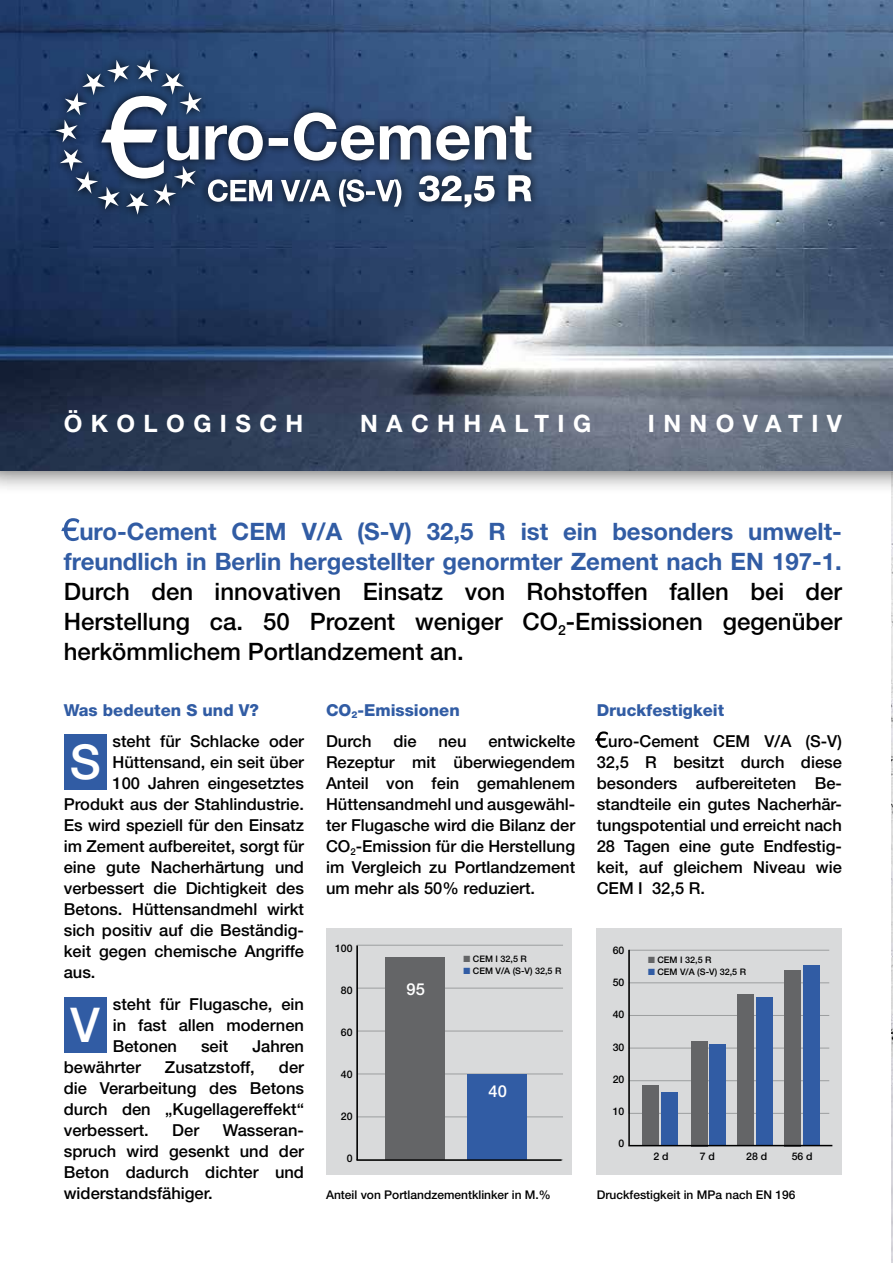
<style>
.page{position:relative;width:893px;height:1263px;background:#fff}
.page>*{position:absolute;margin:0;border:0;box-sizing:border-box;transform-origin:0 0}
.t1{font:500 75.3px "Helvetica Neue LT Std";color:#fff}
.t2{font:500 48px "Helvetica Neue LT Std";color:#fff}
.t3{font:500 24px/30px "Helvetica Neue LT Std";color:#000;text-align:justify}
.t4{font:700 24px/30px "Helvetica Neue LT Std";color:#315ca4}
.t5{font:700 24px "Helvetica Neue LT Std";letter-spacing:.35em;color:#fff}
.t6{font:500 16.5px/21px "Helvetica Neue LT Std";color:#000;text-align:justify}
.t7{font:800 16.5px/31.5px "Helvetica Neue LT Std";color:#315ca4}
.t8{font:500 16.5px "Helvetica Neue LT Std";color:#fff}
.t9{font:500 12px "Helvetica Neue LT Std";color:#000}
.t10{font:500 10.5px "Helvetica Neue LT Std";color:#000}
.t11{font:500 9px "Helvetica Neue LT Std";color:#000}
.s1{color:#fff}
.s2{font-weight:500;color:#000}
.s3{color:#646567}
.s4{color:#315ca4}
</style>
<div class="page">
<img style="left:891px;top:495px;width:2px;height:591px">
<div style="left:0;top:0;width:893px;height:495px;background:#000;opacity:.75"></div>
<img style="left:0;top:0;width:893px;height:471px">
<div style="left:64px;top:735px;width:43px;height:55px;background:#315ca4"></div>
<div style="left:64px;top:997px;width:43px;height:55px;background:#315ca4"></div>
<div style="left:48px;top:52px;width:493px;height:170px;background:#000;opacity:.75"></div>
<svg style="left:55px;top:60px;width:477px;height:155px"></svg>
<svg style="left:61px;top:518px;width:18px;height:23px"></svg>
<svg style="left:595px;top:731px;width:13px;height:17px"></svg>
<div style="left:327px;top:928px;width:245px;height:246px;background:#d9dadb"></div>
<hr style="left:357px;top:1159px;width:206px;height:1px;background:#9c9e9f">
<hr style="left:357px;top:1116px;width:206px;height:1px;background:#9c9e9f">
<hr style="left:357px;top:1073px;width:206px;height:1px;background:#9c9e9f">
<hr style="left:357px;top:1031px;width:206px;height:1px;background:#9c9e9f">
<hr style="left:357px;top:988px;width:206px;height:1px;background:#9c9e9f">
<hr style="left:357px;top:945px;width:206px;height:1px;background:#9c9e9f">
<div style="left:468px;top:1074px;width:59px;height:86px;background:#315ca4"></div>
<div style="left:386px;top:957px;width:59px;height:203px;background:#646567"></div>
<hr style="left:356px;top:1159px;width:206px;height:2px;background:#000">
<hr style="left:356px;top:945px;width:2px;height:215px;background:#000">
<div style="left:597px;top:928px;width:245px;height:246px;background:#d9dadb"></div>
<hr style="left:629px;top:1113px;width:200px;height:1px;background:#9c9e9f">
<hr style="left:629px;top:1080px;width:200px;height:1px;background:#9c9e9f">
<hr style="left:629px;top:1048px;width:200px;height:1px;background:#9c9e9f">
<hr style="left:629px;top:1015px;width:200px;height:1px;background:#9c9e9f">
<hr style="left:629px;top:982px;width:200px;height:1px;background:#9c9e9f">
<hr style="left:629px;top:950px;width:200px;height:1px;background:#9c9e9f">
<div style="left:803px;top:965px;width:17px;height:181px;background:#315ca4"></div>
<div style="left:784px;top:970px;width:17px;height:176px;background:#646567"></div>
<div style="left:757px;top:997px;width:16px;height:149px;background:#315ca4"></div>
<div style="left:738px;top:994px;width:16px;height:152px;background:#646567"></div>
<div style="left:710px;top:1045px;width:16px;height:101px;background:#315ca4"></div>
<div style="left:691px;top:1041px;width:16px;height:105px;background:#646567"></div>
<div style="left:661px;top:1093px;width:17px;height:53px;background:#315ca4"></div>
<div style="left:643px;top:1085px;width:16px;height:61px;background:#646567"></div>
<hr style="left:628px;top:950px;width:2px;height:195px;background:#000">
<hr style="left:628px;top:1145px;width:204px;height:1px;background:#000">
<h3 class="t5" style="left:64px;top:409px;width:241px">ÖKOLOGISCH</h3>
<h3 class="t5" style="left:360px;top:409px;width:233px">NACHHALTIG</h3>
<h3 class="t5" style="left:648px;top:409px;width:196px">INNOVATIV</h3>
<h3 class="t4" style="left:64px;top:516px;width:780px"><span class="s1">E</span>uro-Cement CEM V/A (S-V) 32,5 R ist ein besonders umwelt&shy;freundlich in Berlin hergestellter genormter Zement nach EN 197-1.</h3>
<h3 class="t3" style="left:64px;top:576px;width:780px">Durch den innovativen Einsatz von Rohstoffen fallen bei der Herstellung ca. 50 Prozent weniger CO<sub>2</sub>-Emissionen gegenüber herkömmlichem Portlandzement an.</h3>
<p class="t7" style="left:64px;top:694px;width:197px">Was bedeuten S und V?</p>
<h1 class="t1" style="left:64px;top:717px;width:50px">S</h1>
<p class="t6" style="left:113px;top:730px;width:193px">steht für Schlacke oder</p>
<h2 class="t2" style="left:70px;top:734px;width:33px">S</h2>
<p class="t6" style="left:113px;top:751px;width:193px">Hüttensand, ein seit über</p>
<p class="t6" style="left:113px;top:772px;width:193px">100 Jahren eingesetztes</p>
<p class="t6" style="left:64px;top:793px;width:242px">Produkt aus der Stahlindustrie.</p>
<p class="t6" style="left:64px;top:814px;width:242px">Es wird speziell für den Einsatz</p>
<p class="t6" style="left:64px;top:835px;width:242px">im Zement aufbereitet, sorgt für</p>
<p class="t6" style="left:64px;top:856px;width:242px">eine gute Nacherhärtung und</p>
<p class="t6" style="left:64px;top:877px;width:242px">verbessert die Dichtigkeit des</p>
<p class="t6" style="left:64px;top:898px;width:242px">Betons. Hüttensandmehl wirkt</p>
<p class="t6" style="left:64px;top:919px;width:242px">sich positiv auf die Beständig-</p>
<p class="t6" style="left:64px;top:940px;width:242px">keit gegen chemische Angriffe</p>
<p class="t6" style="left:64px;top:962px;width:33px">aus.</p>
<h1 class="t1" style="left:64px;top:980px;width:48px">V</h1>
<p class="t6" style="left:113px;top:993px;width:193px">steht für Flugasche, ein in fast allen modernen Betonen</p>
<h2 class="t2" style="left:71px;top:996px;width:31px">V</h2>
<p class="t6" style="left:201px;top:1035px;width:29px">seit</p>
<p class="t6" style="left:252px;top:1035px;width:53px">Jahren</p>
<p class="t6" style="left:64px;top:1056px;width:242px;text-indent:215px">der die Verarbeitung des Betons durch den „Kugellagereffekt“ verbessert.</p>
<p class="t6" style="left:64px;top:1056px;width:79px">bewährter</p>
<p class="t6" style="left:165px;top:1056px;width:91px">Zusatzstoff,</p>
<p class="t6" style="left:64px;top:1119px;width:242px;text-indent:159px">Wasseran&shy;spruch wird gesenkt und der Beton dadurch dichter und widerstandsfähiger.</p>
<p class="t6" style="left:172px;top:1119px;width:28px">Der</p>
<p class="t7" style="left:326px;top:694px;width:135px">CO<sub>2</sub>-Emissionen<br><span class="s2">Durch</span></p>
<p class="t6" style="left:326px;top:730px;width:251px;text-indent:162px">entwickelte Rezeptur mit überwiegendem Anteil von fein gemahlenem Hüttensandmehl und ausgewähl&shy;ter Flugasche wird die Bilanz der CO<sub>2</sub>-Emission für die Herstellung im Vergleich zu Portlandzement um mehr als 50% reduziert.</p>
<p class="t6" style="left:393px;top:730px;width:25px">die</p>
<p class="t6" style="left:438px;top:730px;width:30px">neu</p>
<p class="t7" style="left:597px;top:694px;width:129px">Druckfestigkeit</p>
<p class="t6" style="left:597px;top:730px;width:247px;text-indent:12px">uro-Cement CEM V/A (S-V)<br>32,5 R besitzt durch diese besonders aufbereiteten Be&shy;standteile ein gutes Nacherhär&shy;tungspotential und erreicht nach 28 Tagen eine gute Endfestig&shy;keit, auf gleichem Niveau wie CEM I 32,5 R.</p>
<p class="t10" style="left:335px;top:942px;width:19px">100</p>
<p class="t10" style="left:341px;top:984px;width:13px">80</p>
<p class="t10" style="left:341px;top:1026px;width:13px">60</p>
<p class="t10" style="left:341px;top:1068px;width:13px">40</p>
<p class="t10" style="left:341px;top:1110px;width:13px">20</p>
<p class="t10" style="left:347px;top:1152px;width:7px">0</p>
<p class="t9" style="left:326px;top:1188px;width:226px">Anteil von Portlandzementklinker in M.%</p>
<p class="t9" style="left:597px;top:1188px;width:200px">Druckfestigkeit in MPa nach EN 196</p>
<p class="t10" style="left:613px;top:944px;width:13px">60</p>
<p class="t10" style="left:613px;top:976px;width:13px">50</p>
<p class="t10" style="left:613px;top:1008px;width:13px">40</p>
<p class="t10" style="left:613px;top:1040px;width:13px">30</p>
<p class="t10" style="left:613px;top:1073px;width:13px">20</p>
<p class="t10" style="left:613px;top:1105px;width:13px">10</p>
<p class="t10" style="left:618px;top:1137px;width:7px">0</p>
<p class="t11" style="left:464px;top:953px;width:65px"><span class="s3">■</span> CEM I 32,5 R</p>
<p class="t11" style="left:464px;top:965px;width:99px"><span class="s4">■</span> CEM V/A (S-V) 32,5 R</p>
<p class="t11" style="left:648px;top:955px;width:65px"><span class="s3">■</span> CEM I 32,5 R</p>
<p class="t11" style="left:648px;top:967px;width:99px"><span class="s4">■</span> CEM V/A (S-V) 32,5 R</p>
<p class="t8" style="left:407px;top:980px;width:20px">95</p>
<p class="t8" style="left:488px;top:1082px;width:20px">40</p>
<p class="t10" style="left:653px;top:1150px;width:17px">2 d</p>
<p class="t10" style="left:700px;top:1150px;width:17px">7 d</p>
<p class="t10" style="left:746px;top:1150px;width:23px">28 d</p>
<p class="t10" style="left:792px;top:1150px;width:23px">56 d</p>
</div>
